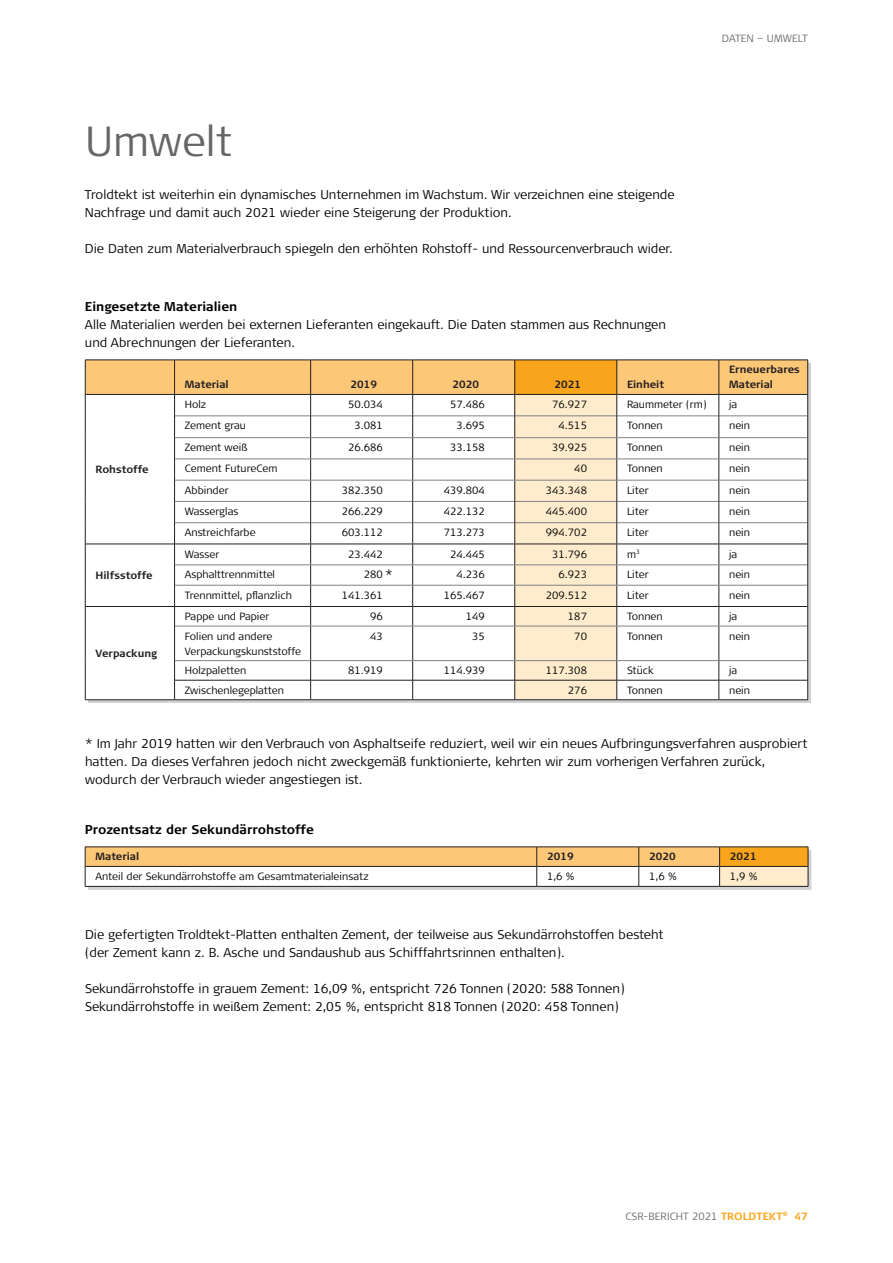
<style>
.page{position:relative;width:893px;height:1263px;background:#fff}
.page>*{position:absolute;margin:0;border:0;box-sizing:border-box;transform-origin:0 0}
.Heading{font:300 42px "Signa Pro";color:#666}
.t1{font:300 12.75px/18px "Signa Pro";color:#000}
.mellemrubkrik{font:700 12.75px "Signa Pro";color:#000}
.Tabel_brød{font:300 10.5px/15px "Signa Pro";color:#000}
.Tabel_heading{font:700 10.5px/15px "Signa Pro";color:#231f20}
.t2{font:300 10.5px "Signa Pro";letter-spacing:.01em;color:#6c6d70}
.Tabel_heading_02{font:700 10.5px "Signa Pro";color:#231f20}
.s1{font-weight:700;color:#f9a51b}
</style>
<div class="page">
<div style="left:88px;top:850px;width:723px;height:39px;background:#d1d2d4"></div>
<div style="left:720px;top:847px;width:88px;height:19px;background:#f9a51b"></div>
<div style="left:720px;top:866px;width:88px;height:20px;background:#feeccd"></div>
<hr style="left:720px;top:866px;width:88px;height:1px;background:#231f20">
<hr style="left:720px;top:846px;width:88px;height:1px;background:#231f20">
<svg style="left:808px;top:847px;width:1px;height:39px"></svg>
<hr style="left:85px;top:886px;width:452px;height:1px;background:#231f20">
<hr style="left:537px;top:886px;width:102px;height:1px;background:#231f20">
<hr style="left:639px;top:886px;width:81px;height:1px;background:#231f20">
<hr style="left:720px;top:886px;width:88px;height:1px;background:#231f20">
<hr style="left:85px;top:846px;width:452px;height:1px;background:#231f20">
<hr style="left:537px;top:846px;width:102px;height:1px;background:#231f20">
<hr style="left:639px;top:846px;width:81px;height:1px;background:#231f20">
<svg style="left:85px;top:847px;width:635px;height:39px;background:#f9dfb8"></svg>
<hr style="left:85px;top:866px;width:452px;height:1px;background:#231f20">
<hr style="left:537px;top:866px;width:102px;height:1px;background:#231f20">
<hr style="left:639px;top:866px;width:81px;height:1px;background:#231f20">
<svg style="left:85px;top:360px;width:723px;height:340px"></svg>
<p class="Heading" style="left:85px;top:113px;width:148px">Umwelt</p>
<p class="t1" style="left:85px;top:185px;width:591px">Troldtekt ist weiterhin ein dynamisches Unternehmen im Wachstum. Wir verzeichnen eine steigende<br>Nachfrage und damit auch 2021 wieder eine Steigerung der Produktion.</p>
<p class="t1" style="left:85px;top:239px;width:589px">Die Daten zum Materialverbrauch spiegeln den erhöhten Rohstoff- und Ressourcenverbrauch wider.</p>
<p class="mellemrubkrik" style="left:85px;top:298px;width:154px">Eingesetzte Materialien</p>
<p class="t1" style="left:85px;top:315px;width:583px">Alle Materialien werden bei externen Lieferanten eingekauft. Die Daten stammen aus Rechnungen und Abrechnungen der Lieferanten.</p>
<p class="Tabel_heading" style="left:185px;top:377px;width:45px">Material</p>
<p class="Tabel_heading" style="left:350px;top:377px;width:28px">2019</p>
<p class="Tabel_heading" style="left:452px;top:377px;width:28px">2020</p>
<p class="Tabel_heading" style="left:554px;top:377px;width:28px">2021</p>
<p class="Tabel_heading" style="left:627px;top:377px;width:39px">Einheit</p>
<p class="t2" style="left:722px;top:31px;width:87px">DATEN – UMWELT</p>
<p class="Tabel_heading" style="left:729px;top:362px;width:72px">Erneuerbares<br>Material</p>
<p class="Tabel_heading_02" style="left:96px;top:462px;width:55px">Rohstoffe</p>
<p class="Tabel_heading_02" style="left:96px;top:568px;width:59px">Hilfsstoffe</p>
<p class="Tabel_heading_02" style="left:96px;top:646px;width:63px">Verpackung</p>
<p class="Tabel_brød" style="left:185px;top:397px;width:23px">Holz</p>
<p class="Tabel_brød" style="left:348px;top:397px;width:36px">50.034</p>
<p class="Tabel_brød" style="left:450px;top:397px;width:36px">57.486</p>
<p class="Tabel_brød" style="left:552px;top:397px;width:36px">76.927</p>
<p class="Tabel_brød" style="left:627px;top:397px;width:81px">Raummeter (rm)</p>
<p class="Tabel_brød" style="left:729px;top:397px;width:10px">ja</p>
<p class="Tabel_brød" style="left:185px;top:418px;width:63px">Zement grau</p>
<p class="Tabel_brød" style="left:354px;top:418px;width:30px">3.081</p>
<p class="Tabel_brød" style="left:456px;top:418px;width:30px">3.695</p>
<p class="Tabel_brød" style="left:559px;top:418px;width:30px">4.515</p>
<p class="Tabel_brød" style="left:627px;top:418px;width:37px">Tonnen</p>
<p class="Tabel_brød" style="left:729px;top:418px;width:22px">nein</p>
<p class="Tabel_brød" style="left:185px;top:440px;width:64px">Zement weiß</p>
<p class="Tabel_brød" style="left:348px;top:440px;width:36px">26.686</p>
<p class="Tabel_brød" style="left:450px;top:440px;width:36px">33.158</p>
<p class="Tabel_brød" style="left:552px;top:440px;width:36px">39.925</p>
<p class="Tabel_brød" style="left:627px;top:440px;width:37px">Tonnen</p>
<p class="Tabel_brød" style="left:729px;top:440px;width:22px">nein</p>
<p class="Tabel_brød" style="left:185px;top:461px;width:94px">Cement FutureCem</p>
<p class="Tabel_brød" style="left:574px;top:461px;width:14px">40</p>
<p class="Tabel_brød" style="left:627px;top:461px;width:37px">Tonnen</p>
<p class="Tabel_brød" style="left:729px;top:461px;width:22px">nein</p>
<p class="Tabel_brød" style="left:185px;top:482px;width:45px">Abbinder</p>
<p class="Tabel_brød" style="left:342px;top:482px;width:43px">382.350</p>
<p class="Tabel_brød" style="left:444px;top:482px;width:43px">439.804</p>
<p class="Tabel_brød" style="left:546px;top:482px;width:43px">343.348</p>
<p class="Tabel_brød" style="left:627px;top:482px;width:23px">Liter</p>
<p class="Tabel_brød" style="left:729px;top:482px;width:22px">nein</p>
<p class="Tabel_brød" style="left:185px;top:503px;width:55px">Wasserglas</p>
<p class="Tabel_brød" style="left:342px;top:503px;width:43px">266.229</p>
<p class="Tabel_brød" style="left:444px;top:503px;width:43px">422.132</p>
<p class="Tabel_brød" style="left:546px;top:503px;width:43px">445.400</p>
<p class="Tabel_brød" style="left:627px;top:503px;width:23px">Liter</p>
<p class="Tabel_brød" style="left:729px;top:503px;width:22px">nein</p>
<p class="Tabel_brød" style="left:185px;top:525px;width:72px">Anstreichfarbe</p>
<p class="Tabel_brød" style="left:342px;top:525px;width:43px">603.112</p>
<p class="Tabel_brød" style="left:444px;top:525px;width:43px">713.273</p>
<p class="Tabel_brød" style="left:546px;top:525px;width:43px">994.702</p>
<p class="Tabel_brød" style="left:627px;top:525px;width:23px">Liter</p>
<p class="Tabel_brød" style="left:729px;top:525px;width:22px">nein</p>
<p class="Tabel_brød" style="left:185px;top:546px;width:36px">Wasser</p>
<p class="Tabel_brød" style="left:348px;top:546px;width:36px">23.442</p>
<p class="Tabel_brød" style="left:450px;top:546px;width:36px">24.445</p>
<p class="Tabel_brød" style="left:552px;top:546px;width:36px">31.796</p>
<p class="Tabel_brød" style="left:627px;top:546px;width:14px">m<sup>3</sup></p>
<p class="Tabel_brød" style="left:729px;top:546px;width:10px">ja</p>
<p class="Tabel_brød" style="left:185px;top:567px;width:92px">Asphalttrennmittel</p>
<p class="Tabel_brød" style="left:364px;top:567px;width:21px">280</p>
<p class="Tabel_brød" style="left:456px;top:567px;width:30px">4.236</p>
<p class="Tabel_brød" style="left:559px;top:567px;width:30px">6.923</p>
<p class="Tabel_brød" style="left:627px;top:567px;width:23px">Liter</p>
<p class="Tabel_brød" style="left:729px;top:567px;width:22px">nein</p>
<p class="Tabel_brød" style="left:185px;top:587px;width:109px">Trennmittel, pflanzlich</p>
<p class="Tabel_brød" style="left:342px;top:587px;width:43px">141.361</p>
<p class="Tabel_brød" style="left:444px;top:587px;width:43px">165.467</p>
<p class="Tabel_brød" style="left:546px;top:587px;width:43px">209.512</p>
<p class="Tabel_brød" style="left:627px;top:587px;width:23px">Liter</p>
<p class="Tabel_brød" style="left:729px;top:587px;width:22px">nein</p>
<p class="t1" style="left:385px;top:565px;width:9px">*</p>
<p class="Tabel_brød" style="left:185px;top:608px;width:86px">Pappe und Papier</p>
<p class="Tabel_brød" style="left:370px;top:608px;width:14px">96</p>
<p class="Tabel_brød" style="left:466px;top:608px;width:21px">149</p>
<p class="Tabel_brød" style="left:568px;top:608px;width:21px">187</p>
<p class="Tabel_brød" style="left:627px;top:608px;width:37px">Tonnen</p>
<p class="Tabel_brød" style="left:729px;top:608px;width:10px">ja</p>
<p class="Tabel_brød" style="left:185px;top:628px;width:118px">Folien und andere<br>Verpackungskunststoffe</p>
<p class="Tabel_brød" style="left:370px;top:628px;width:14px">43</p>
<p class="Tabel_brød" style="left:472px;top:628px;width:14px">35</p>
<p class="Tabel_brød" style="left:574px;top:628px;width:14px">70</p>
<p class="Tabel_brød" style="left:627px;top:628px;width:37px">Tonnen</p>
<p class="Tabel_brød" style="left:729px;top:628px;width:22px">nein</p>
<p class="Tabel_brød" style="left:185px;top:662px;width:63px">Holzpaletten</p>
<p class="Tabel_brød" style="left:348px;top:662px;width:36px">81.919</p>
<p class="Tabel_brød" style="left:444px;top:662px;width:43px">114.939</p>
<p class="Tabel_brød" style="left:546px;top:662px;width:43px">117.308</p>
<p class="Tabel_brød" style="left:627px;top:662px;width:28px">Stück</p>
<p class="Tabel_brød" style="left:729px;top:662px;width:10px">ja</p>
<p class="Tabel_brød" style="left:185px;top:682px;width:101px">Zwischenlegeplatten</p>
<p class="Tabel_brød" style="left:568px;top:682px;width:21px">276</p>
<p class="Tabel_brød" style="left:627px;top:682px;width:37px">Tonnen</p>
<p class="Tabel_brød" style="left:729px;top:682px;width:22px">nein</p>
<p class="t1" style="left:85px;top:734px;width:724px">* Im Jahr 2019 hatten wir den Verbrauch von Asphaltseife reduziert, weil wir ein neues Aufbringungsverfahren ausprobiert hatten. Da dieses Verfahren jedoch nicht zweckgemäß funktionierte, kehrten wir zum vorherigen Verfahren zurück, wodurch der Verbrauch wieder angestiegen ist.</p>
<p class="mellemrubkrik" style="left:85px;top:821px;width:231px">Prozentsatz der Sekundä rrohstoffe</p>
<p class="Tabel_heading" style="left:95px;top:849px;width:45px">Material</p>
<p class="Tabel_heading" style="left:547px;top:849px;width:28px">2019</p>
<p class="Tabel_heading" style="left:649px;top:849px;width:28px">2020</p>
<p class="Tabel_heading" style="left:730px;top:849px;width:28px">2021</p>
<p class="Tabel_brød" style="left:95px;top:869px;width:275px">Anteil der Sekundärrohstoffe am Gesamtmaterialeinsatz</p>
<p class="Tabel_brød" style="left:547px;top:869px;width:29px">1,6 %</p>
<p class="Tabel_brød" style="left:649px;top:869px;width:29px">1,6 %</p>
<p class="Tabel_brød" style="left:730px;top:869px;width:29px">1,9 %</p>
<p class="t1" style="left:85px;top:925px;width:580px">Die gefertigten Troldtekt-Platten enthalten Zement, der teilweise aus Sekundärrohstoffen besteht (der Zement kann z. B. Asche und Sandaushub aus Schifffahrtsrinnen enthalten).</p>
<p class="t1" style="left:85px;top:979px;width:541px">Sekundärrohstoffe in grauem Zement: 16,09 %, entspricht 726 Tonnen (2020: 588 Tonnen)</p>
<p class="t1" style="left:85px;top:997px;width:535px">Sekundärrohstoffe in weißem Zement: 2,05 %, entspricht 818 Tonnen (2020: 458 Tonnen)</p>
<p class="t2" style="left:625px;top:1208px;width:184px">CSR-BERICHT 2021 <span class="s1">TROLDTEKT</span><sup>®</sup> <span class="s1">47</span></p>
</div>
